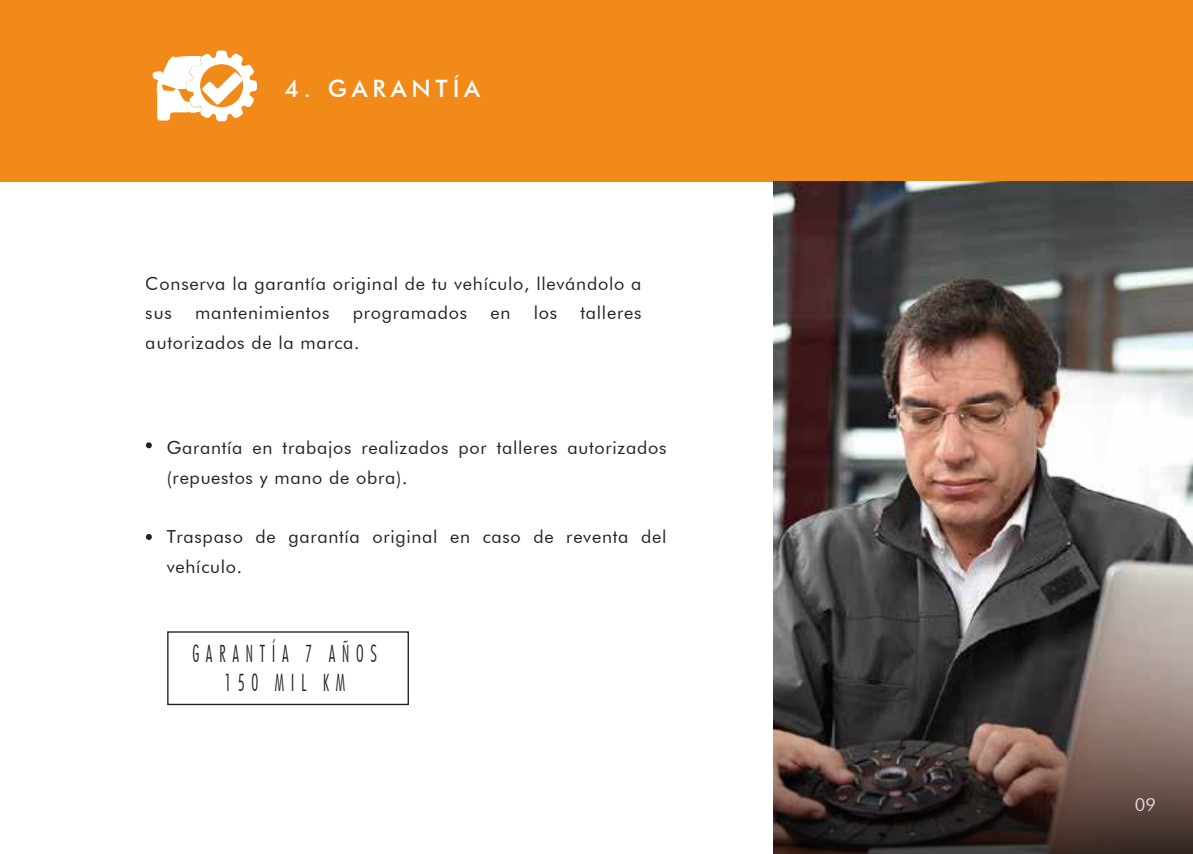
<style>
.page{position:relative;width:1193px;height:854px;background:#fff}
.page>*{position:absolute;margin:0;border:0;box-sizing:border-box;transform-origin:0 0}
.t1{font:500 24px "Futura BT";letter-spacing:.2em;color:#fff}
.t2{font:300 condensed 23.8px/28.6px "Futura BT";letter-spacing:.37em;color:#222223;text-align:center;scale:.74 1}
.t3{font:18px/29.6px "Futura BT";letter-spacing:.04em;color:#222223}
.t4{font:18px "Futura BT";color:#dadada}
</style>
<div class="page">
<div style="left:0;top:0;width:1192px;height:182px;background:#f18a18"></div>
<img style="left:773px;top:181px;width:419px;height:423px">
<svg style="left:773px;top:604px;width:419px;height:250px;background:#4f4541"></svg>
<svg style="left:146px;top:442px;width:6px;height:6px"></svg>
<svg style="left:146px;top:534px;width:6px;height:6px"></svg>
<svg style="left:152px;top:50px;width:105px;height:72px"></svg>
<div style="left:167px;top:631px;width:242px;height:74px;border:1px solid #222223"></div>
<h1 class="t1" style="left:284px;top:74px;width:197px">4. GARANTÍA</h1>
<p class="t3" style="left:146px;top:268px;width:497px">Conserva la garantía original de tu vehículo, llevándolo a sus</p>
<p class="t3" style="left:195px;top:298px;width:136px">mantenimientos</p>
<p class="t3" style="left:353px;top:298px;width:116px">programados</p>
<p class="t3" style="left:490px;top:298px;width:21px">en</p>
<p class="t3" style="left:534px;top:298px;width:25px">los</p>
<p class="t3" style="left:580px;top:298px;width:62px">talleres</p>
<p class="t3" style="left:146px;top:328px;width:215px">autorizados de la marca.</p>
<p class="t3" style="left:167px;top:433px;width:501px">Garantía en trabajos realizados por talleres autorizados (repuestos y mano de obra).</p>
<p class="t3" style="left:167px;top:522px;width:501px">Traspaso de garantía original en caso de reventa del vehículo.</p>
<h2 class="t2" style="left:192px;top:639px;width:250px">GARANTÍA 7 AÑOS<br>150 MIL KM</h2>
<p class="t4" style="left:1134px;top:793px;width:23px">09</p>
</div>
